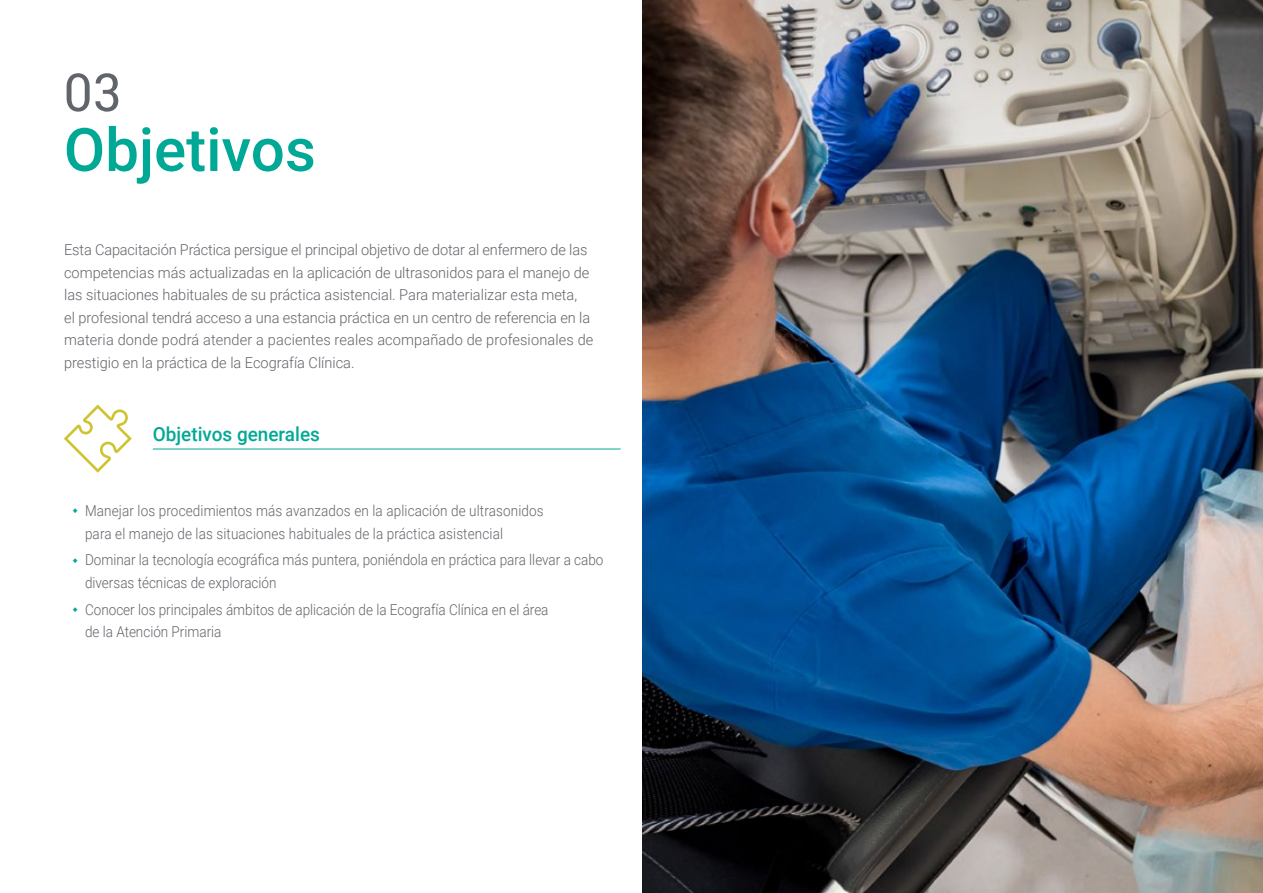
<style>
.page{position:relative;width:1263px;height:893px;background:#fff}
.page>*{position:absolute;margin:0;border:0;box-sizing:border-box;transform-origin:0 0}
.t1{font:500 60px "Roboto";color:#00a996}
.t2{font:52.5px "Roboto";color:#61646a}
.t3{font:500 19.5px "Roboto";color:#00a995}
.t4{font:300 15px/22.5px "Roboto";color:#61646a}
.t5{font:300 15px/22.5px "Roboto";color:#61646a;scale:.9 1}
</style>
<div class="page">
<img style="left:642px;top:0;width:621px;height:893px">
<hr style="left:153px;top:449px;width:468px;height:1px;background:#00a995">
<svg style="left:64px;top:404px;width:68px;height:69px"></svg>
<h2 class="t2" style="left:64px;top:56px;width:59px">03</h2>
<h1 class="t1" style="left:64px;top:108px;width:254px">Objetivos</h1>
<p class="t4" style="left:64px;top:238px;width:531px">Esta Capacitación Práctica persigue el principal objetivo de dotar al enfermero de las competencias más actualizadas en la aplicación de ultrasonidos para el manejo de las situaciones habituales de su práctica asistencial. Para materializar esta meta,<br>el profesional tendrá acceso a una estancia práctica en un centro de referencia en la materia donde podrá atender a pacientes reales acompañado de profesionales de prestigio en la práctica de la Ecografía Clínica.</p>
<h3 class="t3" style="left:153px;top:420px;width:169px">Objetivos generales</h3>
<p class="t5" style="left:85px;top:499px;width:511px">Manejar los procedimientos más avanzados en la aplicación de ultrasonidos para el manejo de las situaciones habituales de la práctica asistencial</p>
<p class="t5" style="left:85px;top:548px;width:577px">Dominar la tecnología ecográfica más puntera, poniéndola en práctica para llevar a cabo diversas técnicas de exploración</p>
<p class="t5" style="left:85px;top:597px;width:516px">Conocer los principales ámbitos de aplicación de la Ecografía Clínica en el área de la Atención Primaria</p>
</div>
